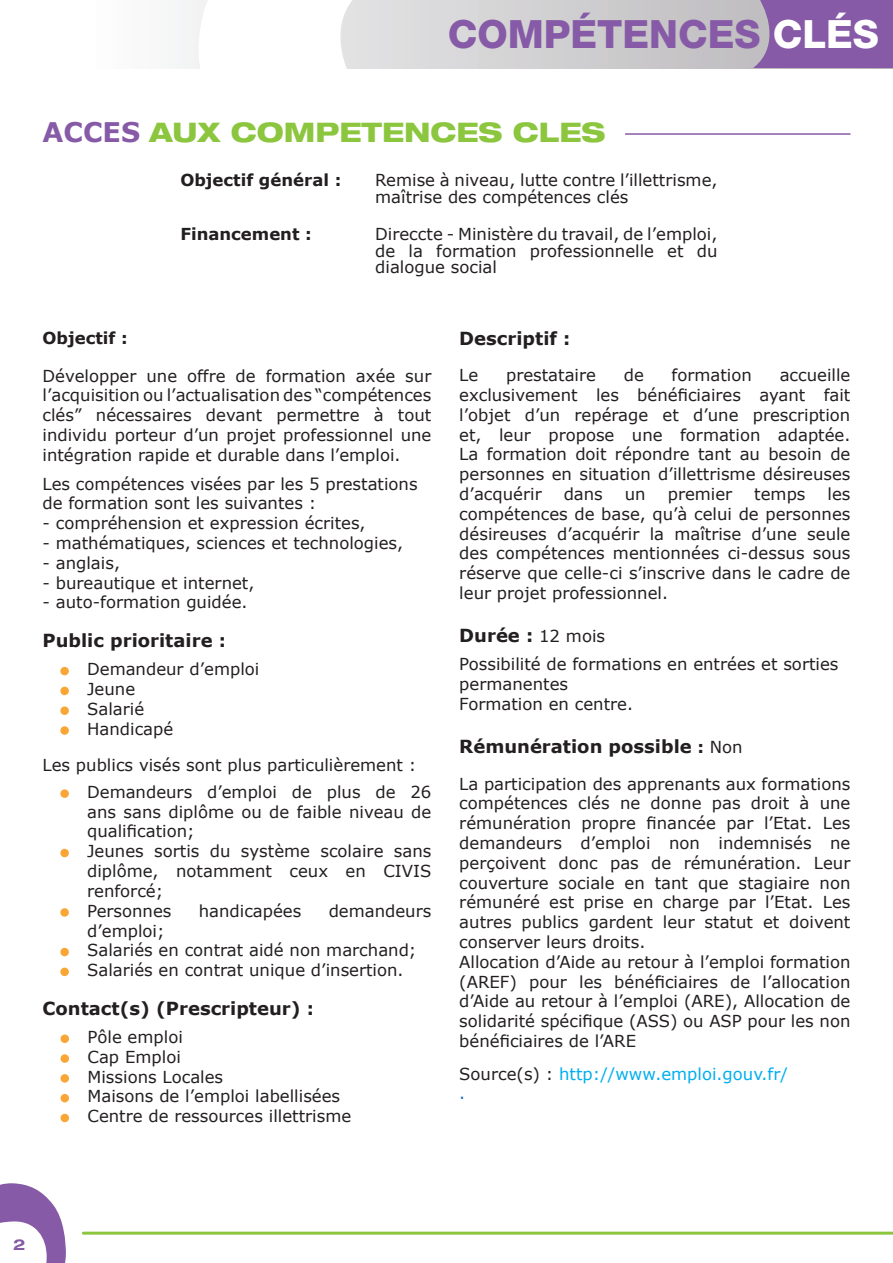
<style>
.page{position:relative;width:893px;height:1263px;background:#fff}
.page>*{position:absolute;margin:0;border:0;box-sizing:border-box;transform-origin:0 0}
.t1{font:800 39px "Helvetica Neue LT Std";color:#865aa6}
._1ERE___H1{font:800 expanded 27px "Helvetica Neue LT Std";color:#8bc63e}
.t2{font:700 18px "Verdana";color:#231f20}
.first{font:16.5px/19.8px "Verdana";color:#231f20;text-align:justify}
._1ERE___H1-2{font:16.5px/16.5px "Verdana";color:#231f20}
._1ERE___H1-3{font:700 16.5px "Verdana";color:#231f20}
.t3{font:16.5px "Verdana";color:#00aeef}
.t4{font:16.5px "Verdana";color:#1b71ba}
.t5{font:700 expanded 15px "Helvetica Neue";color:#865aa6}
.s1{color:#fff}
.s2{font-family:"Verdana";font-weight:700;font-stretch:normal;color:#865aa6}
.s3{font-weight:400;font-size:16.5px}
.s4{font-size:16.5px}
.s5{color:#231f20}
</style>
<div class="page">
<svg style="left:0;top:1183px;width:66px;height:80px"></svg>
<svg style="left:175px;top:0;width:569px;height:68px;background:#cfced0"></svg>
<svg style="left:744px;top:0;width:149px;height:68px;background:#8e68a9"></svg>
<svg style="left:193px;top:0;width:238px;height:69px"></svg>
<hr style="left:83px;top:1231px;width:810px;height:3px;background:#8bc63e">
<hr style="left:625px;top:133px;width:225px;height:2px;background:#865aa6">
<div style="left:60px;top:667px;width:9px;height:8px;background:#faa636;border-radius:50%"></div>
<div style="left:60px;top:687px;width:9px;height:8px;background:#faa636;border-radius:50%"></div>
<div style="left:60px;top:706px;width:9px;height:9px;background:#faa636;border-radius:50%"></div>
<div style="left:60px;top:726px;width:9px;height:9px;background:#faa636;border-radius:50%"></div>
<div style="left:60px;top:789px;width:9px;height:9px;background:#faa636;border-radius:50%"></div>
<div style="left:60px;top:849px;width:9px;height:8px;background:#faa636;border-radius:50%"></div>
<div style="left:60px;top:908px;width:9px;height:9px;background:#faa636;border-radius:50%"></div>
<div style="left:60px;top:948px;width:9px;height:8px;background:#faa636;border-radius:50%"></div>
<div style="left:60px;top:967px;width:9px;height:9px;background:#faa636;border-radius:50%"></div>
<div style="left:61px;top:1034px;width:8px;height:9px;background:#faa636;border-radius:50%"></div>
<div style="left:61px;top:1054px;width:8px;height:9px;background:#faa636;border-radius:50%"></div>
<div style="left:61px;top:1074px;width:8px;height:9px;background:#faa636;border-radius:50%"></div>
<div style="left:61px;top:1094px;width:8px;height:8px;background:#faa636;border-radius:50%"></div>
<div style="left:61px;top:1114px;width:8px;height:8px;background:#faa636;border-radius:50%"></div>
<h1 class="t1" style="left:448px;top:11px;width:433px">COMPÉTENCES <span class="s1">CLÉS</span></h1>
<p class="_1ERE___H1" style="left:43px;top:115px;width:564px"><span class="s2">ACCES</span> AUX COMPETENCES CLES</p>
<p class="_1ERE___H1-3" style="left:180px;top:169px;width:162px">Objectif général :</p>
<p class="_1ERE___H1-2" style="left:375px;top:172px;width:344px">Remise à niveau, lutte contre l’illettrisme, maîtrise des compétences clés</p>
<p class="_1ERE___H1-3" style="left:180px;top:223px;width:133px">Financement :</p>
<p class="_1ERE___H1-2" style="left:375px;top:226px;width:344px;text-align:justify">Direccte - Ministère du travail, de l’emploi, de la formation professionnelle et du dialogue social</p>
<p class="_1ERE___H1-3" style="left:43px;top:327px;width:87px">Objectif :</p>
<p class="first" style="left:43px;top:366px;width:390px">Développer une offre de formation axée sur l’acquisition ou l’actualisation des “compétences clés” nécessaires devant permettre à tout individu porteur d’un projet professionnel une intégration rapide et durable dans l’emploi.</p>
<p class="first" style="left:43px;top:474px;width:377px">Les compétences visées par les 5 prestations de formation sont les suivantes :</p>
<p class="first" style="left:43px;top:513px;width:325px">- compréhension et expression écrites,</p>
<p class="first" style="left:43px;top:533px;width:362px">- mathématiques, sciences et technologies,</p>
<p class="first" style="left:43px;top:553px;width:79px">- anglais,</p>
<p class="first" style="left:43px;top:573px;width:213px">- bureautique et internet,</p>
<p class="first" style="left:43px;top:592px;width:206px">- auto-formation guidée.</p>
<p class="t2" style="left:43px;top:628px;width:185px">Public prioritaire :</p>
<p class="first" style="left:87px;top:659px;width:174px">Demandeur d’emploi</p>
<p class="first" style="left:87px;top:679px;width:50px">Jeune</p>
<p class="first" style="left:87px;top:699px;width:59px">Salarié</p>
<p class="first" style="left:87px;top:719px;width:88px">Handicapé</p>
<p class="first" style="left:43px;top:754px;width:375px">Les publics visés sont plus particulièrement :</p>
<p class="first" style="left:87px;top:782px;width:346px">Demandeurs d’emploi de plus de 26 ans sans diplôme ou de faible niveau de qualification;</p>
<p class="first" style="left:87px;top:841px;width:346px">Jeunes sortis du système scolaire sans diplôme, notamment ceux en CIVIS renforcé;</p>
<p class="first" style="left:87px;top:901px;width:86px">Personnes</p>
<p class="first" style="left:199px;top:901px;width:104px">handicapées</p>
<p class="first" style="left:329px;top:901px;width:104px">demandeurs</p>
<p class="first" style="left:87px;top:920px;width:79px">d’emploi;</p>
<p class="first" style="left:87px;top:940px;width:331px">Salariés en contrat aidé non marchand;</p>
<p class="first" style="left:87px;top:960px;width:318px">Salariés en contrat unique d’insertion.</p>
<p class="t2" style="left:43px;top:995px;width:273px">Contact(s) (Prescripteur) :</p>
<p class="first" style="left:88px;top:1027px;width:97px">Pôle emploi</p>
<p class="first" style="left:88px;top:1047px;width:95px">Cap Emploi</p>
<p class="first" style="left:88px;top:1066px;width:137px">Missions Locales</p>
<p class="first" style="left:88px;top:1086px;width:254px">Maisons de l’emploi labellisées</p>
<p class="first" style="left:88px;top:1106px;width:265px">Centre de ressources illettrisme</p>
<p class="t2" style="left:459px;top:326px;width:113px">Descriptif :</p>
<p class="first" style="left:459px;top:365px;width:21px">Le</p>
<p class="first" style="left:506px;top:365px;width:91px">prestataire</p>
<p class="first" style="left:624px;top:365px;width:22px">de</p>
<p class="first" style="left:672px;top:365px;width:82px">formation</p>
<p class="first" style="left:459px;top:365px;width:393px;text-indent:320px">accueille exclusivement les bénéficiaires ayant fait l’objet d’un repérage et d’une prescription et, leur propose une formation adaptée.<br>La formation doit répondre tant au besoin de personnes en situation d’illettrisme désireuses d’acquérir</p>
<p class="first" style="left:459px;top:484px;width:393px;text-indent:368px">les compétences de base, qu’à celui de personnes désireuses d’acquérir la maîtrise d’une seule des compétences mentionnées ci-dessus sous réserve que celle-ci s’inscrive dans le cadre de leur projet professionnel.</p>
<p class="t2" style="left:459px;top:623px;width:147px">Durée : <span class="s3">12 mois</span></p>
<p class="first" style="left:459px;top:654px;width:381px">Possibilité de formations en entrées et sorties permanentes</p>
<p class="first" style="left:459px;top:694px;width:175px">Formation en centre.</p>
<p class="t2" style="left:459px;top:733px;width:285px">Rémunération possible <span class="s4">:</span> <span class="s3">Non</span></p>
<p class="first" style="left:459px;top:773px;width:393px">La participation des apprenants aux formations compétences clés ne donne pas droit à une rémunération propre financée par l’Etat. Les demandeurs d’emploi non indemnisés ne perçoivent donc pas de rémunération. Leur couverture sociale en tant que stagiaire non rémunéré est prise en charge par l’Etat. Les autres publics gardent leur statut et doivent conserver leurs droits.</p>
<p class="first" style="left:459px;top:952px;width:393px">Allocation d’Aide au retour à l’emploi formation (AREF) pour les bénéficiaires de l’allocation d’Aide au retour à l’emploi (ARE), Allocation de solidarité spécifique (ASS) ou ASP pour les non bénéficiaires de l’ARE</p>
<p class="t3" style="left:459px;top:1062px;width:330px"><span class="s5">Source(s) :</span> http://www.emploi.gouv.fr/</p>
<p class="t4" style="left:459px;top:1082px;width:8px">.</p>
<p class="first" style="left:564px;top:484px;width:41px">dans</p>
<p class="first" style="left:625px;top:484px;width:22px">un</p>
<p class="first" style="left:668px;top:484px;width:66px">premier</p>
<p class="first" style="left:754px;top:484px;width:53px">temps</p>
<p class="t5" style="left:13px;top:1235px;width:14px">2</p>
</div>
